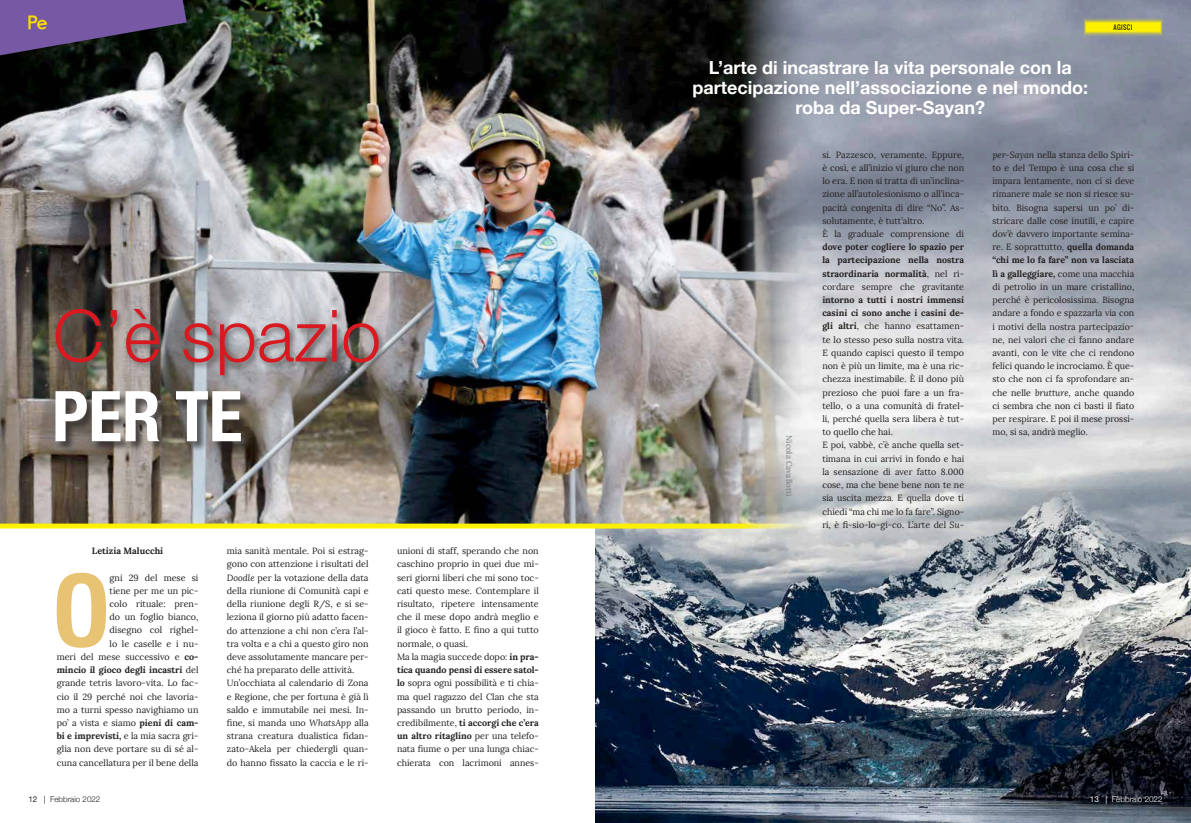
<style>
.page{position:relative;width:1191px;height:823px;background:#fff}
.page>*{position:absolute;margin:0;border:0;box-sizing:border-box;transform-origin:0 0}
.t1{font:700 condensed 101.4px "Helvetica Neue";color:#e9c374}
.t2{font:300 72px "Helvetica Neue";color:#d81920}
.t3{font:700 condensed 70px "Helvetica Neue";color:#fff}
.t4{font:700 18px/20px "Helvetica Neue";color:#fff;text-align:center}
.t5{font:9px/13.2px "Lora";color:#231f20}
.t6{font:700 9px/13.2px "Lora";color:#231f20;text-align:justify}
.t7{font:300 8.1px "Helvetica Neue";color:#fff}
.t8{font:8px "Lora";color:#77797b}
.t9{font:300 8px "Helvetica Neue";color:#231f20}
.t10{font:6.3px "Oswald";letter-spacing:.055em;color:#231f20}
.s1{font-weight:700}
.s2{font-style:italic}
.s3{font-weight:400}
</style>
<div class="page">
<img style="left:595px;top:0;width:596px;height:822px">
<img style="left:0;top:0;width:814px;height:528px">
<svg style="left:0;top:0;width:187px;height:55px;background:#574474"></svg>
<div style="left:55px;top:391px;width:197px;height:61px;background:#231f20;opacity:.67"></div>
<svg style="left:1083px;top:17px;width:79px;height:20px;background:#cec940"></svg>
<div style="left:53px;top:306px;width:333px;height:77px;background:#58595b;opacity:.75"></div>
<h2 class="t2" style="left:53px;top:277px;width:330px">C’è spazio</h2>
<h3 class="t3" style="left:52px;top:358px;width:192px">PER TE</h3>
<p class="t6" style="left:92px;top:544px;width:73px">Letizia Malucchi</p>
<h1 class="t1" style="left:53px;top:526px;width:58px">O</h1>
<p class="t5" style="left:57px;top:570px;width:143px;text-align:right">gni 29 del mese si<br>tiene per me un pic-<br>colo rituale: pren-<br>do un foglio bianco,<br>disegno col righel-<br>lo le caselle e i nu-<br>meri del mese successivo e <span class="s1">co&shy;mincio il gioco degli incastri</span> del grande tetris lavoro-vita. Lo fac&shy;cio il 29 perché noi che lavoria&shy;mo a turni spesso navighiamo un po’ a vista e siamo <span class="s1">pieni di cam&shy;bi e imprevisti,</span> e la mia sacra gri&shy;glia non deve portare su di sé al&shy;cuna cancellatura per il bene della</p>
<p class="t5" style="left:227px;top:544px;width:143px">mia sanità mentale. Poi si estrag&shy;gono con attenzione i risultati del <span class="s2">Doodle</span> per la votazione della data della riunione di Comunità capi e della riunione degli R/S, e si se&shy;leziona il giorno più adatto facen&shy;do attenzione a chi non c’era l’al&shy;tra volta e a chi a questo giro non deve assolutamente mancare per&shy;ché ha preparato delle attività.<br>Un’occhiata al calendario di Zona e Regione, che per fortuna è già lì saldo e immutabile nei mesi. In&shy;fine, si manda uno <span class="s2">WhatsApp</span> alla strana creatura dualistica fidan&shy;zato-Akela per chiedergli quan&shy;do hanno fissato la caccia e le ri-</p>
<p class="t5" style="left:397px;top:544px;width:143px">unioni di staff, sperando che non caschino proprio in quei due mi&shy;seri giorni liberi che mi sono toc&shy;cati questo mese. Contemplare il risultato, ripetere intensamente che il mese dopo andrà meglio e il gioco è fatto. E fino a qui tutto normale, o quasi.<br>Ma la magia succede dopo: <span class="s1">in pra&shy;tica quando pensi di essere satol&shy;lo</span> sopra ogni possibilità e ti chia&shy;ma quel ragazzo del Clan che sta passando un brutto periodo, in&shy;credibilmente, <span class="s1">ti accorgi che c’era un altro ritaglino</span> per una telefo&shy;nata fiume o per una lunga chiac&shy;chierata con lacrimoni annes-</p>
<h3 class="t4" style="left:692px;top:58px;width:397px">L’arte di incastrare la vita personale con la partecipazione nell’associazione e nel mondo: roba da Super-Sayan?</h3>
<p class="t10" style="left:1113px;top:22px;width:20px">AGISCI</p>
<p class="t8" style="left:794px;top:435px;width:62px;rotate:90deg">Nicola Cavallotti</p>
<p class="t5" style="left:822px;top:148px;width:143px">si. Pazzesco, veramente. Eppure, è così, e all’inizio vi giuro che non lo era. E non si tratta di un’inclina&shy;zione all’autolesionismo o all’inca&shy;pacità congenita di dire “No”. As&shy;solutamente, è tutt’altro.<br>È la graduale comprensione di</p>
<p class="t6" style="left:822px;top:240px;width:143px">dove poter cogliere lo spazio per la partecipazione nella nostra straordinaria normalità<span class="s3">, nel ri&shy;cordare sempre che gravitante</span></p>
<p class="t5" style="left:822px;top:293px;width:143px"><span class="s1">intorno a tutti i nostri immensi casini ci sono anche i casini de&shy;gli altri</span>, che hanno esattamen&shy;te lo stesso peso sulla nostra vita.<br>E quando capisci questo il tempo non è più un limite, ma è una ric&shy;chezza inestimabile. È il dono più prezioso che puoi fare a un fra&shy;tello, o a una comunità di fratel&shy;li, perché quella sera libera è tut&shy;to quello che hai.<br>E poi, vabbè, c’è anche quella set&shy;timana in cui arrivi in fondo e hai la sensazione di aver fatto 8.000 cose, ma che bene bene non te ne sia uscita mezza. E quella dove ti chiedi “ma chi me lo fa fare”. Signo&shy;ri, è fi-sio-lo-gi-co. L’arte del <span class="s2">Su-</span></p>
<p class="t5" style="left:992px;top:148px;width:143px;text-align:justify"><span class="s2">per-Sayan</span> nella stanza dello Spiri&shy;to e del Tempo è una cosa che si impara lentamente, non ci si deve rimanere male se non si riesce su&shy;bito. Bisogna sapersi un po’ di&shy;stricare dalle cose inutili, e capire dov’è davvero importante semina&shy;re. E soprattutto, <span class="s1">quella domanda “chi me lo fa fare” non va lasciata lì a galleggiare,</span> come una macchia di petrolio in un mare cristallino, perché è pericolosissima. Bisogna andare a fondo e spazzarla via con i motivi della nostra partecipazio&shy;ne, nei valori che ci fanno andare avanti, con le vite che ci rendono felici quando le incrociamo. È que&shy;sto che non ci fa sprofondare an&shy;che nelle <span class="s2">brutture</span>, anche quando ci sembra che non ci basti il fiato per respirare. E poi il mese prossi&shy;mo, si sa, andrà meglio.</p>
<p class="t9" style="left:28px;top:792px;width:74px"><span class="s3">12 |</span> Febbraio 2022</p>
<p class="t7" style="left:1089px;top:792px;width:74px"><span class="s3">13 |</span> Febbraio 2022</p>
</div>
